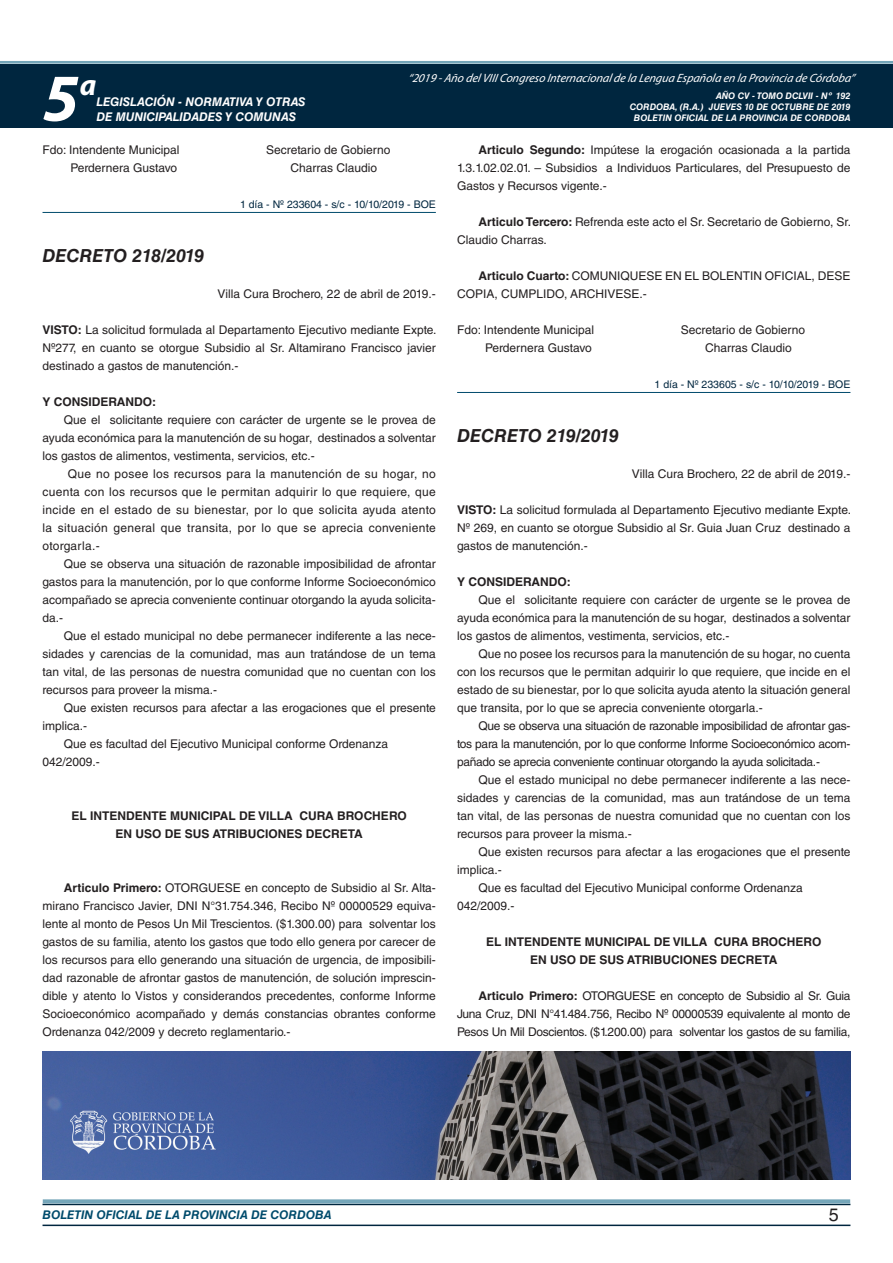
<style>
.page{position:relative;width:893px;height:1263px;background:#fff}
.page>*{position:absolute;margin:0;border:0;box-sizing:border-box;transform-origin:0 0}
.t1{font:italic 700 67.5px "Myriad Pro";color:#fff}
.t2{font:italic 700 30px "Myriad Pro";color:#fff}
.t3{font:italic 700 18px "Helvetica LT Std";color:#231f20}
.t4{font:18px "Helvetica LT Std";color:#231f20}
.t5{font:12px/18px "Helvetica LT Std";color:#231f20;text-align:justify}
.t6{font:700 12px/18px "Helvetica LT Std";color:#231f20;text-align:center}
.t7{font:italic 12px "Myriad Pro";color:#fff}
.t8{font:italic 700 12px "Helvetica LT Std";color:#fff}
.t9{font:italic 700 12px "Helvetica LT Std";color:#004b6c}
.t10{font:10.5px "Helvetica LT Std";color:#00263f}
.t11{font:italic 700 9px/10.8px "Helvetica LT Std";color:#fff;text-align:right}
.s1{font-weight:700}
</style>
<div class="page">
<div style="left:0;top:61px;width:893px;height:6px;background:#fff;opacity:.75"></div>
<div style="left:0;top:64px;width:893px;height:64px;background:#00263f"></div>
<hr style="left:43px;top:1224px;width:807px;height:2px;background:#00263f">
<div style="left:42px;top:1198px;width:809px;height:8px;background:#fff;opacity:.75"></div>
<hr style="left:43px;top:212px;width:393px;height:1px;background:#004b6c">
<hr style="left:457px;top:392px;width:393px;height:1px;background:#004b6c">
<img style="left:43px;top:1051px;width:807px;height:129px">
<h1 class="t1" style="left:43px;top:54px;width:38px">5</h1>
<h2 class="t2" style="left:80px;top:66px;width:18px">a</h2>
<p class="t8" style="left:96px;top:95px;width:211px">LEGISLACIÓN - NORMATIVA Y OTRAS</p>
<p class="t8" style="left:96px;top:109px;width:201px">DE MUNICIPALIDADES Y COMUNAS</p>
<p class="t7" style="left:408px;top:71px;width:448px">“2019 -Año delVIIICongreso Internacionalde la Lengua Esp añola en la Provincia de Córdoba”</p>
<p class="t11" style="left:630px;top:91px;width:222px">AÑO CV - TOMO DCLVII - Nº 192<br>CORDOBA, (R.A.) JUEVES 10 DE OCTUBRE DE 2019<br>BOLETIN OFICIAL DE LA PROVINCIA DE CORDOBA</p>
<p class="t5" style="left:43px;top:141px;width:138px">Fdo: Intendente Municipal</p>
<p class="t5" style="left:266px;top:141px;width:126px">Secretario de Gobierno</p>
<p class="t5" style="left:70px;top:159px;width:108px">Perdernera Gustavo</p>
<p class="t5" style="left:291px;top:159px;width:88px">Charras Claudio</p>
<p class="t10" style="left:240px;top:198px;width:197px">1 día - Nº 233604 - s/c - 10/10/2019 - BOE</p>
<h3 class="t3" style="left:43px;top:244px;width:163px">DECRETO 218/2019</h3>
<p class="t5" style="left:217px;top:285px;width:220px">Villa Cura Brochero, 22 de abril de 2019.-</p>
<p class="t5" style="left:43px;top:321px;width:396px"><span class="s1">VISTO:</span> La solicitud formulada al Departamento Ejecutivo mediante Expte.<br>Nº277, en cuanto se otorgue Subsidio al Sr. Altamirano Francisco javier destinado a gastos de manutención.-</p>
<p class="t6" style="left:43px;top:392px;width:115px">Y CONSIDERANDO:</p>
<p class="t5" style="left:43px;top:411px;width:395px;text-indent:21px">Que el solicitante requiere con carácter de urgente se le provea de ayuda económica para la manutención de su hogar, destinados a solventar los gastos de alimentos, vestimenta, servicios, etc.-</p>
<p class="t5" style="left:43px;top:465px;width:395px;text-indent:25px">Que no posee los recursos para la manutención de su hogar, no cuenta con los recursos que le permitan adquirir lo que requiere, que incide en el estado de su bienestar, por lo que solicita ayuda atento la situación general que transita, por lo que se aprecia conveniente otorgarla.-</p>
<p class="t5" style="left:43px;top:555px;width:395px;text-indent:21px">Que se observa una situación de razonable imposibilidad de afrontar gastos para la manutención, por lo que conforme Informe Socioeconómico acompañado se aprecia conveniente continuar otorgando la ayuda solicita&shy;da.-</p>
<p class="t5" style="left:43px;top:627px;width:395px;text-indent:21px">Que el estado municipal no debe permanecer indiferente a las nece&shy;sidades y carencias de la comunidad, mas aun tratándose de un tema tan vital, de las personas de nuestra comunidad que no cuentan con los recursos para proveer la misma.-</p>
<p class="t5" style="left:64px;top:699px;width:374px">Que existen recursos para afectar a las erogaciones que el presente</p>
<p class="t5" style="left:43px;top:717px;width:46px">implica.-</p>
<p class="t5" style="left:64px;top:735px;width:326px">Que es facultad del Ejecutivo Municipal conforme Ordenanza</p>
<p class="t5" style="left:43px;top:753px;width:59px">042/2009.-</p>
<p class="t6" style="left:72px;top:806px;width:337px">EL INTENDENTE MUNICIPAL DE VILLA CURA BROCHERO<br>EN USO DE SUS ATRIBUCIONES DECRETA</p>
<p class="t5" style="left:43px;top:879px;width:395px;text-indent:21px"><span class="s1">Articulo Primero:</span> OTORGUESE en concepto de Subsidio al Sr. Alta&shy;mirano Francisco Javier, DNI N°31.754.346, Recibo Nº 00000529 equiva&shy;lente al monto de Pesos Un Mil Trescientos. ($1.300.00) para solventar los gastos de su familia, atento los gastos que todo ello genera por carecer de los recursos para ello generando una situación de urgencia, de imposibili&shy;dad razonable de afrontar gastos de manutención, de solución imprescin&shy;dible y atento lo Vistos y considerandos precedentes, conforme Informe Socioeconómico acompañado y demás constancias obrantes conforme Ordenanza 042/2009 y decreto reglamentario.-</p>
<p class="t5" style="left:457px;top:141px;width:395px;text-indent:21px"><span class="s1">Articulo Segundo:</span> Impútese la erogación ocasionada a la partida 1.3.1.02.02.01. – Subsidios a Individuos Particulares, del Presupuesto de Gastos y Recursos vigente.-</p>
<p class="t5" style="left:457px;top:213px;width:396px;text-indent:21px"><span class="s1">Articulo Tercero:</span> Refrenda este acto el Sr. Secretario de Gobierno, Sr.<br>Claudio Charras.</p>
<p class="t5" style="left:457px;top:267px;width:395px;text-indent:21px"><span class="s1">Articulo Cuarto:</span> COMUNIQUESE EN EL BOLENTIN OFICIAL, DESE<br>COPIA, CUMPLIDO, ARCHIVESE.-</p>
<p class="t5" style="left:457px;top:321px;width:138px">Fdo: Intendente Municipal</p>
<p class="t5" style="left:681px;top:321px;width:126px">Secretario de Gobierno</p>
<p class="t5" style="left:485px;top:339px;width:108px">Perdernera Gustavo</p>
<p class="t5" style="left:705px;top:339px;width:88px">Charras Claudio</p>
<p class="t10" style="left:655px;top:378px;width:197px">1 día - Nº 233605 - s/c - 10/10/2019 - BOE</p>
<h3 class="t3" style="left:457px;top:424px;width:163px">DECRETO 219/2019</h3>
<p class="t5" style="left:632px;top:465px;width:220px">Villa Cura Brochero, 22 de abril de 2019.-</p>
<p class="t5" style="left:457px;top:501px;width:396px"><span class="s1">VISTO:</span> La solicitud formulada al Departamento Ejecutivo mediante Expte.<br>Nº 269, en cuanto se otorgue Subsidio al Sr. Guia Juan Cruz destinado a gastos de manutención.-</p>
<p class="t6" style="left:457px;top:572px;width:115px">Y CONSIDERANDO:</p>
<p class="t5" style="left:457px;top:591px;width:395px;text-indent:21px">Que el solicitante requiere con carácter de urgente se le provea de ayuda económica para la manutención de su hogar, destinados a solventar los gastos de alimentos, vestimenta, servicios, etc.-</p>
<p class="t5" style="left:457px;top:645px;width:395px;text-indent:21px">Que no posee los recursos para la manutención de su hogar, no cuenta con los recursos que le permitan adquirir lo que requiere, que incide en el estado de su bienestar, por lo que solicita ayuda atento la situación general que transita, por lo que se aprecia conveniente otorgarla.-</p>
<p class="t5" style="left:457px;top:717px;width:395px;text-indent:21px">Que se observa una situación de razonable imposibilidad de afrontar gas&shy;tos para la manutención, por lo que conforme Informe Socioeconómico acom&shy;pañado se aprecia conveniente continuar otorgando la ayuda solicitada.-</p>
<p class="t5" style="left:457px;top:771px;width:395px;text-indent:21px">Que el estado municipal no debe permanecer indiferente a las nece&shy;sidades y carencias de la comunidad, mas aun tratándose de un tema tan vital, de las personas de nuestra comunidad que no cuentan con los recursos para proveer la misma.-</p>
<p class="t5" style="left:478px;top:843px;width:374px">Que existen recursos para afectar a las erogaciones que el presente</p>
<p class="t5" style="left:457px;top:861px;width:46px">implica.-</p>
<p class="t5" style="left:478px;top:879px;width:326px">Que es facultad del Ejecutivo Municipal conforme Ordenanza</p>
<p class="t5" style="left:457px;top:897px;width:59px">042/2009.-</p>
<p class="t6" style="left:486px;top:932px;width:337px">EL INTENDENTE MUNICIPAL DE VILLA CURA BROCHERO<br>EN USO DE SUS ATRIBUCIONES DECRETA</p>
<p class="t5" style="left:457px;top:987px;width:395px;text-indent:21px"><span class="s1">Articulo Primero:</span> OTORGUESE en concepto de Subsidio al Sr. Guia Juna Cruz, DNI N°41.484.756, Recibo Nº 00000539 equivalente al monto de Pesos Un Mil Doscientos. ($1.200.00) para solventar los gastos de su familia,</p>
<p class="t9" style="left:43px;top:1208px;width:290px">BOLETIN OFICIAL DE LA PROVINCIA DE CORDOBA</p>
<h3 class="t4" style="left:829px;top:1204px;width:12px">5</h3>
</div>
